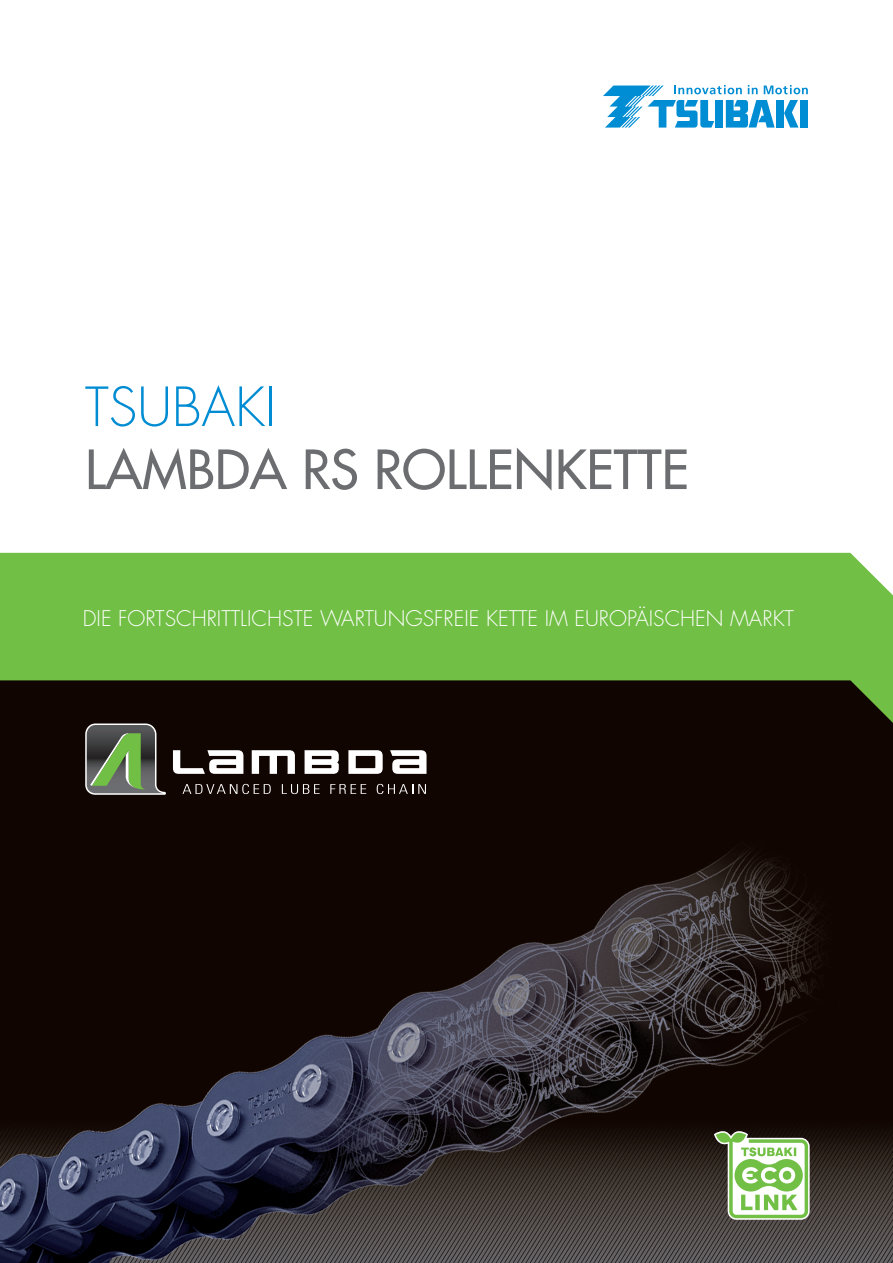
<style>
.page{position:relative;width:893px;height:1263px;background:#fff}
.page>*{position:absolute;margin:0;border:0;box-sizing:border-box;transform-origin:0 0}
.t1{font:500 52.5px "Futura Std";color:#6c6d70}
.t2{font:300 52.5px "Futura Std";color:#008cd3}
.DS{font:300 21px "Futura Std";color:#fff}
</style>
<div class="page">
<img style="left:0;top:723px;width:893px;height:540px">
<svg style="left:603px;top:85px;width:205px;height:43px"></svg>
<svg style="left:0;top:553px;width:893px;height:170px;background:#5a9134"></svg>
<svg style="left:714px;top:1131px;width:96px;height:89px"></svg>
<svg style="left:173px;top:750px;width:70px;height:24px"></svg>
<svg style="left:252px;top:750px;width:43px;height:24px"></svg>
<svg style="left:305px;top:750px;width:34px;height:24px"></svg>
<svg style="left:348px;top:750px;width:35px;height:24px"></svg>
<svg style="left:390px;top:750px;width:36px;height:24px"></svg>
<svg style="left:183px;top:784px;width:88px;height:10px"></svg>
<svg style="left:282px;top:784px;width:38px;height:10px"></svg>
<svg style="left:330px;top:784px;width:36px;height:10px"></svg>
<svg style="left:376px;top:784px;width:50px;height:10px"></svg>
<svg style="left:85px;top:723px;width:81px;height:72px;background:#617156"></svg>
<p class="t2" style="left:85px;top:375px;width:193px">TSUBAKI</p>
<p class="t1" style="left:85px;top:437px;width:605px">LAMBDA RS ROLLENKETTE</p>
<p class="DS" style="left:83px;top:605px;width:713px">DIE FORTSCHRITTLICHSTE WARTUNGSFREIE KETTE IM EUROPÄISCHEN MARKT</p>
</div>
